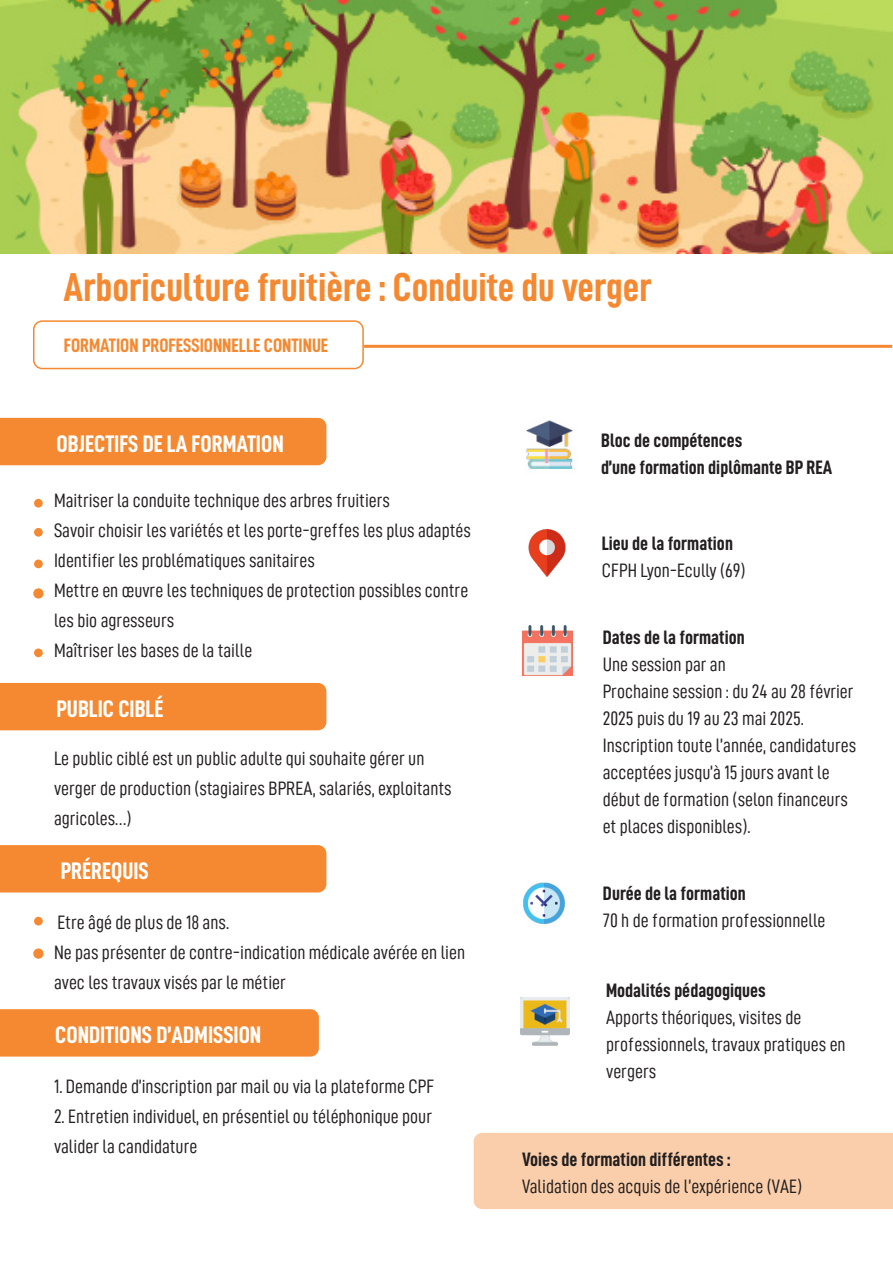
<style>
.page{position:relative;width:893px;height:1263px;background:#fff}
.page>*{position:absolute;margin:0;border:0;box-sizing:border-box;transform-origin:0 0}
.t1{font:40.5px "D DIN Condensed Bold";color:#f58931}
.t2{font:24px "D DIN Condensed Bold";color:#fff}
.t3{font:19.5px/27px "D DIN Condensed";color:#231f20}
.t4{font:19.5px "D DIN Condensed Bold";color:#231f20}
.t5{font:19.5px "D DIN Condensed Bold";color:#f58931}
</style>
<div class="page">
<hr style="left:364px;top:345px;width:528px;height:3px;background:#f58931">
<div style="left:0;top:418px;width:326px;height:47px;background:#f58931"></div>
<div style="left:0;top:683px;width:326px;height:47px;background:#f58931"></div>
<img style="left:526px;top:420px;width:47px;height:50px">
<img style="left:528px;top:530px;width:38px;height:47px">
<img style="left:522px;top:625px;width:51px;height:51px">
<div style="left:33px;top:320px;width:331px;height:49px;border:2px solid #f58931;border-radius:9px"></div>
<div style="left:0;top:845px;width:326px;height:47px;background:#f58931"></div>
<div style="left:0;top:1009px;width:319px;height:47px;background:#f58931"></div>
<img style="left:520px;top:997px;width:50px;height:49px">
<img style="left:523px;top:882px;width:42px;height:42px">
<img style="left:0;top:0;width:892px;height:253px">
<div style="left:34px;top:499px;width:9px;height:9px;background:#f58931;border-radius:50%"></div>
<div style="left:34px;top:589px;width:9px;height:9px;background:#f58931;border-radius:50%"></div>
<div style="left:33px;top:588px;width:11px;height:10px;border:2px solid #f58931;border-radius:50%"></div>
<div style="left:34px;top:528px;width:9px;height:9px;background:#f58931;border-radius:50%"></div>
<div style="left:34px;top:559px;width:9px;height:9px;background:#f58931;border-radius:50%"></div>
<div style="left:34px;top:648px;width:9px;height:9px;background:#f58931;border-radius:50%"></div>
<div style="left:34px;top:917px;width:9px;height:8px;background:#f58931;border-radius:50%"></div>
<div style="left:34px;top:949px;width:9px;height:9px;background:#f58931;border-radius:50%"></div>
<div style="left:33px;top:948px;width:11px;height:11px;border:2px solid #f58931;border-radius:50%"></div>
<div style="left:474px;top:1133px;width:419px;height:76px;background:#faceaa"></div>
<p class="t1" style="left:64px;top:265px;width:590px">Arboriculture fruitière : Conduite du verger</p>
<p class="t5" style="left:64px;top:335px;width:266px">FORMATION PROFESSIONNELLE CONTINUE</p>
<p class="t2" style="left:57px;top:430px;width:229px">OBJECTIFS DE LA FORMATION</p>
<p class="t3" style="left:54px;top:487px;width:337px">Maitriser la conduite technique des arbres fruitiers</p>
<p class="t3" style="left:54px;top:517px;width:418px">Savoir choisir les variétés et les porte-greffes les plus adaptés</p>
<p class="t3" style="left:54px;top:547px;width:262px">Identifier les problématiques sanitaires</p>
<p class="t3" style="left:54px;top:575px;width:416px;line-height:30px">Mettre en œuvre les techniques de protection possibles contre les bio agresseurs</p>
<p class="t3" style="left:54px;top:637px;width:200px">Maîtriser les bases de la taille</p>
<p class="t2" style="left:57px;top:695px;width:108px">PUBLIC CIBLÉ</p>
<p class="t3" style="left:54px;top:743px;width:399px;line-height:30px">Le public ciblé est un public adulte qui souhaite gérer un verger de production (stagiaires BPREA, salariés, exploitants agricoles…)</p>
<p class="t2" style="left:61px;top:857px;width:90px">PRÉREQUIS</p>
<p class="t3" style="left:57px;top:908px;width:173px">Etre âgé de plus de 18 ans.</p>
<p class="t3" style="left:54px;top:937px;width:413px;line-height:30px">Ne pas présenter de contre-indication médicale avérée en lien avec les travaux visés par le métier</p>
<p class="t2" style="left:55px;top:1021px;width:208px">CONDITIONS D’ADMISSION</p>
<p class="t3" style="left:54px;top:1072px;width:382px">1. Demande d’inscription par mail ou via la plateforme CPF</p>
<p class="t3" style="left:54px;top:1101px;width:379px;line-height:30px">2. Entretien individuel, en présentiel ou téléphonique pour valider la candidature</p>
<p class="t4" style="left:601px;top:429px;width:143px">Bloc de compétences</p>
<p class="t4" style="left:601px;top:456px;width:233px">d’une formation diplômante BP REA</p>
<p class="t4" style="left:602px;top:532px;width:133px">Lieu de la formation</p>
<p class="t3" style="left:602px;top:556px;width:145px">CFPH Lyon-Ecully (69)</p>
<p class="t4" style="left:603px;top:626px;width:144px">Dates de la formation</p>
<p class="t3" style="left:603px;top:650px;width:125px">Une session par an</p>
<p class="t3" style="left:603px;top:677px;width:252px">Prochaine session : du 24 au 28 février<br>2025 puis du 19 au 23 mai 2025.</p>
<p class="t3" style="left:603px;top:731px;width:255px">Inscription toute l’année, candidatures acceptées jusqu’à 15 jours avant le début de formation (selon financeurs et places disponibles).</p>
<p class="t4" style="left:603px;top:883px;width:144px">Durée de la formation</p>
<p class="t3" style="left:603px;top:906px;width:224px">70 h de formation professionnelle</p>
<p class="t4" style="left:606px;top:980px;width:161px">Modalités pédagogiques</p>
<p class="t3" style="left:606px;top:1004px;width:241px">Apports théoriques, visites de professionnels, travaux pratiques en vergers</p>
<p class="t4" style="left:522px;top:1148px;width:210px">Voies de formation différentes :</p>
<p class="t3" style="left:522px;top:1172px;width:282px">Validation des acquis de l’expérience (VAE)</p>
</div>
